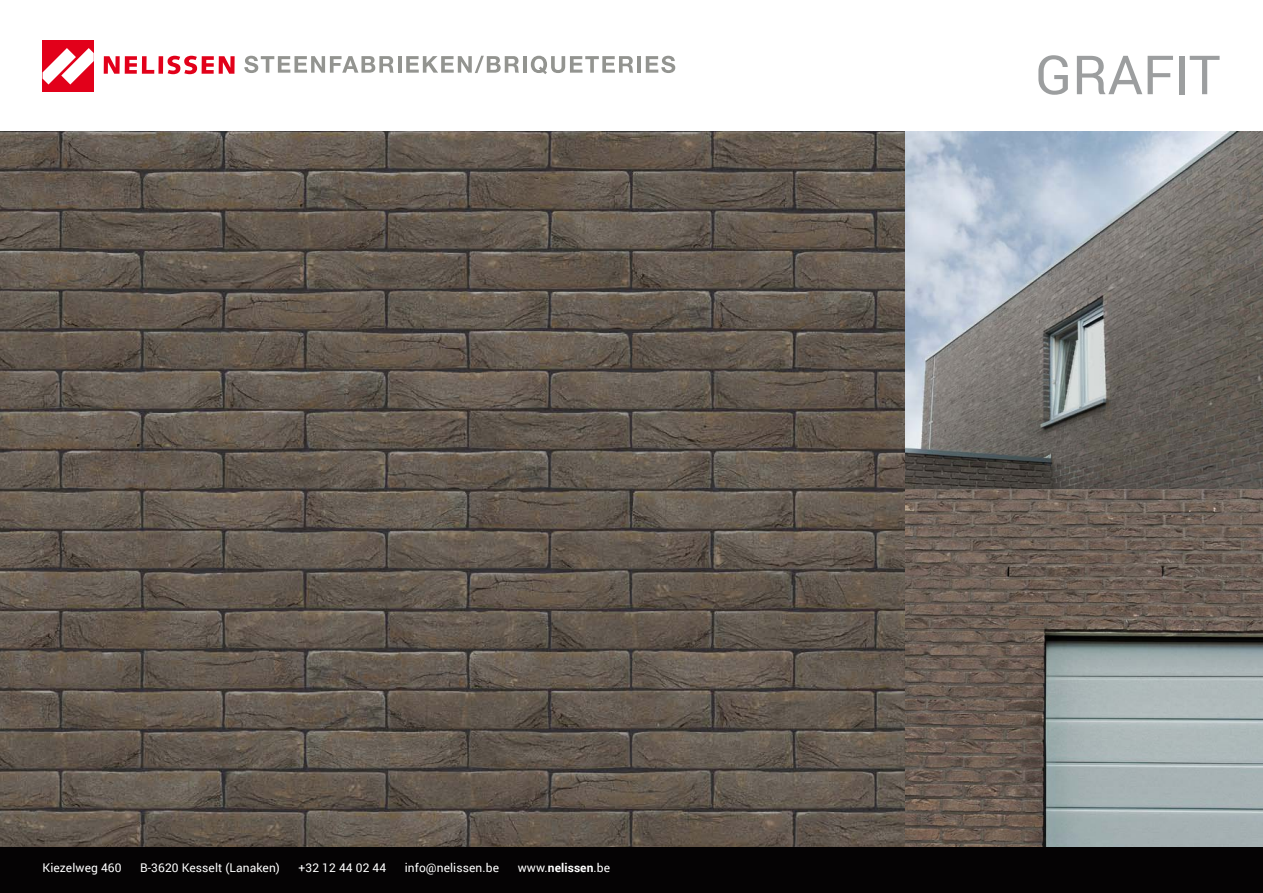
<style>
.page{position:relative;width:1263px;height:893px;background:#fff}
.page>*{position:absolute;margin:0;border:0;box-sizing:border-box;transform-origin:0 0}
.t1{font:54px "Roboto";color:#9c9e9f}
.t2{font:12px "Roboto";letter-spacing:.01em;color:#fff}
.t3{font:700 12px "Roboto";color:#fff}
.s1{font-weight:400}
</style>
<div class="page">
<div style="left:43px;top:40px;width:51px;height:51px;background:#e2001a"></div>
<div style="left:158px;top:56px;width:5px;height:18px;background:#e2001a"></div>
<svg style="left:104px;top:56px;width:50px;height:18px"></svg>
<svg style="left:168px;top:56px;width:67px;height:18px"></svg>
<svg style="left:43px;top:48px;width:51px;height:37px"></svg>
<svg style="left:244px;top:56px;width:150px;height:17px"></svg>
<hr style="left:398px;top:56px;width:3px;height:17px;background:#939490">
<svg style="left:406px;top:56px;width:113px;height:17px"></svg>
<hr style="left:523px;top:56px;width:4px;height:17px;background:#939490">
<svg style="left:531px;top:56px;width:102px;height:18px"></svg>
<hr style="left:637px;top:56px;width:4px;height:17px;background:#939490">
<svg style="left:646px;top:56px;width:29px;height:17px"></svg>
<div style="left:0;top:846px;width:1263px;height:47px;background:#050304"></div>
<img style="left:0;top:132px;width:906px;height:714px">
<img style="left:906px;top:132px;width:357px;height:357px">
<svg style="left:906px;top:489px;width:357px;height:357px;background:#7c7873"></svg>
<p class="t2" style="left:43px;top:859px;width:81px">Kiezelweg 460</p>
<p class="t2" style="left:140px;top:859px;width:141px">B-3620 Kesselt (Lanaken)</p>
<p class="t2" style="left:299px;top:859px;width:89px">+32 12 44 02 44</p>
<p class="t2" style="left:405px;top:859px;width:96px">info@nelissen.be</p>
<p class="t3" style="left:518px;top:859px;width:94px"><span class="s1">www.</span>nelissen<span class="s1">.be</span></p>
<h1 class="t1" style="left:1035px;top:37px;width:187px">GRAFIT</h1>
</div>
